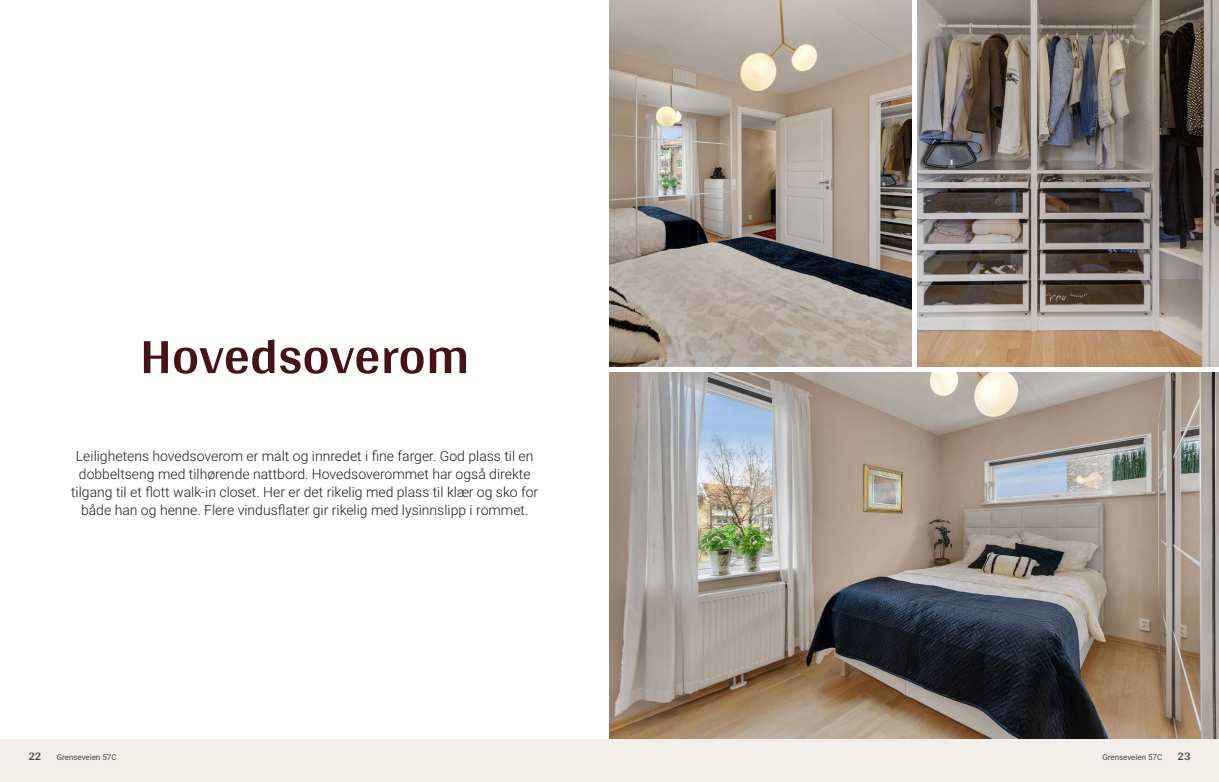
<style>
.page{position:relative;width:1219px;height:782px;background:#fff}
.page>*{position:absolute;margin:0;border:0;box-sizing:border-box;transform-origin:0 0}
.t1{font:700 52px "Arya";color:#481317}
.t2{font:300 14px/18px "Roboto Vitec";color:#1d1d1b;text-align:center}
.t3{font:700 12px "Arya";color:#414749}
.t4{font:8px "Roboto Vitec";color:#414749}
</style>
<div class="page">
<div style="left:0;top:739px;width:612px;height:42px;background:#f2eeea"></div>
<img style="left:609px;top:0;width:302px;height:367px">
<img style="left:917px;top:0;width:302px;height:367px">
<img style="left:609px;top:372px;width:610px;height:367px">
<div style="left:607px;top:739px;width:612px;height:42px;background:#f2eeea"></div>
<h1 class="t1" style="left:140px;top:324px;width:331px">Hovedsoverom</h1>
<p class="t2" style="left:71px;top:446px;width:469px">Leilighetens hovedsoverom er malt og innredet i fine farger. God plass til en dobbeltseng med tilhørende nattbord. Hovedsoverommet har også direkte tilgang til et flott walk-in closet. Her er det rikelig med plass til klær og sko for både han og henne. Flere vindusflater gir rikelig med lysinnslipp i rommet.</p>
<p class="t3" style="left:28px;top:749px;width:15px">22</p>
<p class="t4" style="left:57px;top:751px;width:61px">Grenseveien 57C</p>
<p class="t4" style="left:1102px;top:751px;width:61px">Grenseveien 57C</p>
<p class="t3" style="left:1177px;top:749px;width:15px">23</p>
</div>
